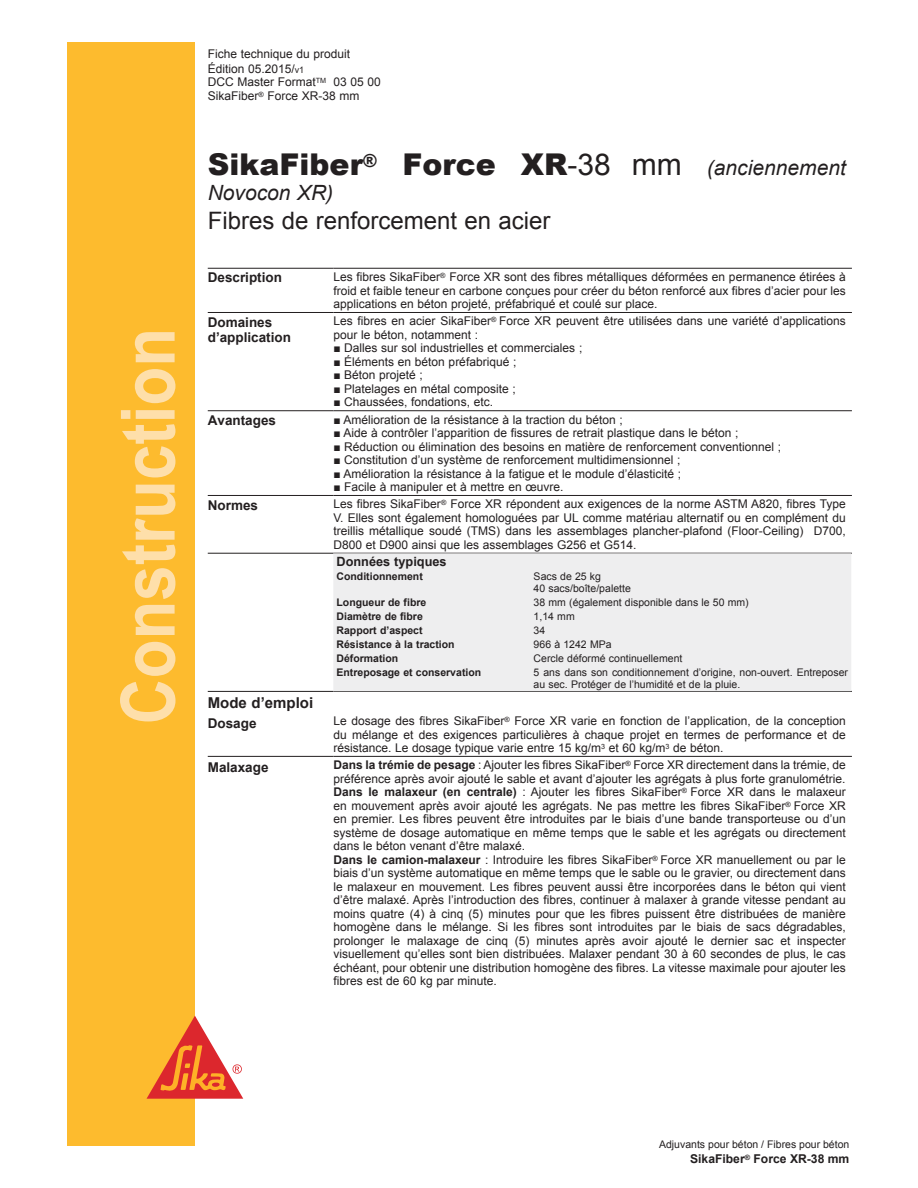
<style>
.page{position:relative;width:918px;height:1188px;background:#fff}
.page>*{position:absolute;margin:0;border:0;box-sizing:border-box;transform-origin:0 0}
.t1{font:700 75px "Arial";color:#fedfaa;scale:.85 1}
.TDS_-_Text{font:900 30px "Arial";color:#231f20}
.TDS_-_Text-2{font:24px "Arial";color:#231f20}
.TDS_-_Text-3{font:italic 21px "Arial";color:#231f20}
.TDS_-_Title_Left{font:700 15px "Arial";color:#231f20}
.TDS_-_Title_Left-2{font:700 13.5px/15px "Arial";color:#231f20}
.TDS_-_Text-4{font:700 12.75px "Arial";color:#231f20}
.t2{font:700 12.15px "Arial";color:#231f20}
.TDS_-_Text-5{font:12px/13.5px "Arial";color:#231f20;text-align:justify}
.TDS_-_Text_-_Bullet{font:12px/13.5px "Arial";color:#231f20}
.TDS_-_Text-6{font:10.5px/12px "Arial";color:#231f20}
.TDS_-_Text-7{font:700 10.5px "Arial";color:#231f20}
.s1{font-size:9px}
.s2{font-weight:400}
.s3{font-weight:400;font-style:italic;font-size:21px}
.s4{font-weight:700}
</style>
<div class="page">
<div style="left:68px;top:43px;width:127px;height:1103px;background:#fdbb2e"></div>
<svg style="left:147px;top:1016px;width:96px;height:83px"></svg>
<hr style="left:208px;top:268px;width:125px;height:1px;background:#231f20">
<hr style="left:333px;top:268px;width:519px;height:1px;background:#231f20">
<hr style="left:208px;top:312px;width:125px;height:1px;background:#231f20">
<hr style="left:333px;top:312px;width:519px;height:1px;background:#231f20">
<hr style="left:208px;top:410px;width:125px;height:1px;background:#231f20">
<hr style="left:333px;top:410px;width:519px;height:1px;background:#231f20">
<hr style="left:208px;top:495px;width:125px;height:1px;background:#231f20">
<hr style="left:333px;top:495px;width:519px;height:1px;background:#231f20">
<hr style="left:208px;top:553px;width:125px;height:1px;background:#231f20">
<hr style="left:333px;top:553px;width:519px;height:1px;background:#231f20">
<hr style="left:208px;top:691px;width:125px;height:1px;background:#231f20">
<hr style="left:333px;top:691px;width:519px;height:1px;background:#231f20">
<hr style="left:208px;top:756px;width:125px;height:1px;background:#231f20">
<hr style="left:333px;top:756px;width:519px;height:1px;background:#231f20">
<div style="left:333px;top:553px;width:518px;height:138px;background:#eeeeef"></div>
<h1 class="t1" style="left:98px;top:724px;width:468px;rotate:-90deg">Construction</h1>
<p class="TDS_-_Text-5" style="left:208px;top:47px;width:144px">Fiche technique du produit</p>
<p class="TDS_-_Text-5" style="left:208px;top:62px;width:98px">Édition 05.2015/<span class="s1">v1</span></p>
<p class="TDS_-_Text-5" style="left:208px;top:75px;width:175px">DCC Master Format<sup>TM</sup> 03 05 00</p>
<p class="TDS_-_Text-5" style="left:208px;top:89px;width:153px">SikaFiber<sup>®</sup> Force XR-38 mm</p>
<p class="TDS_-_Text" style="left:208px;top:142px;width:640px">SikaFiber<sup>®</sup> Force XR<span class="s2">-38 mm</span> <span class="s3">(anciennement</span></p>
<p class="TDS_-_Text-3" style="left:208px;top:179px;width:127px">Novocon XR)</p>
<p class="TDS_-_Text-2" style="left:208px;top:205px;width:344px">Fibres de renforcement en acier</p>
<p class="TDS_-_Title_Left-2" style="left:208px;top:270px;width:76px">Description</p>
<p class="TDS_-_Text-5" style="left:333px;top:270px;width:514px">Les fibres SikaFiber<sup>®</sup> Force XR sont des fibres métalliques déformées en permanence étirées à froid et faible teneur en carbone conçues pour créer du béton renforcé aux fibres d’acier pour les applications en béton projeté, préfabriqué et coulé sur place.</p>
<p class="TDS_-_Title_Left-2" style="left:208px;top:315px;width:85px">Domaines d’application</p>
<p class="TDS_-_Text_-_Bullet" style="left:333px;top:315px;width:514px">Les fibres en acier SikaFiber<sup>®</sup> Force XR peuvent être utilisées dans une variété d’applications pour le béton, notamment :</p>
<p class="TDS_-_Text_-_Bullet" style="left:333px;top:342px;width:250px">■ Dalles sur sol industrielles et commerciales ;</p>
<p class="TDS_-_Text_-_Bullet" style="left:333px;top:355px;width:185px">■ Éléments en béton préfabriqué ;</p>
<p class="TDS_-_Text_-_Bullet" style="left:333px;top:369px;width:91px">■ Béton projeté ;</p>
<p class="TDS_-_Text_-_Bullet" style="left:333px;top:382px;width:184px">■ Platelages en métal composite ;</p>
<p class="TDS_-_Text_-_Bullet" style="left:333px;top:396px;width:161px">■ Chaussées, fondations, etc.</p>
<p class="TDS_-_Title_Left-2" style="left:208px;top:413px;width:70px">Avantages</p>
<p class="TDS_-_Text_-_Bullet" style="left:333px;top:413px;width:291px">■ Amélioration de la résistance à la traction du béton ;</p>
<p class="TDS_-_Text_-_Bullet" style="left:333px;top:426px;width:407px">■ Aide à contrôler l’apparition de fissures de retrait plastique dans le béton ;</p>
<p class="TDS_-_Text_-_Bullet" style="left:333px;top:440px;width:449px">■ Réduction ou élimination des besoins en matière de renforcement conventionnel ;</p>
<p class="TDS_-_Text_-_Bullet" style="left:333px;top:453px;width:349px">■ Constitution d’un système de renforcement multidimensionnel ;</p>
<p class="TDS_-_Text_-_Bullet" style="left:333px;top:467px;width:349px">■ Amélioration la résistance à la fatigue et le module d’élasticité ;</p>
<p class="TDS_-_Text_-_Bullet" style="left:333px;top:480px;width:232px">■ Facile à manipuler et à mettre en œuvre.</p>
<p class="TDS_-_Title_Left-2" style="left:208px;top:498px;width:52px">Normes</p>
<p class="TDS_-_Text-5" style="left:333px;top:498px;width:514px">Les fibres SikaFiber<sup>®</sup> Force XR répondent aux exigences de la norme ASTM A820, fibres Type V. Elles sont également homologuées par UL comme matériau alternatif ou en complément du treillis métallique soudé (TMS) dans les assemblages plancher-plafond (Floor-Ceiling) D700, D800 et D900 ainsi que les assemblages G256 et G514.</p>
<p class="TDS_-_Text-4" style="left:337px;top:553px;width:112px">Données typiques</p>
<p class="TDS_-_Text-7" style="left:337px;top:569px;width:88px">Conditionnement</p>
<p class="TDS_-_Text-6" style="left:534px;top:570px;width:69px">Sacs de 25 kg</p>
<p class="TDS_-_Text-6" style="left:534px;top:582px;width:99px">40 sacs/boîte/palette</p>
<p class="TDS_-_Text-7" style="left:337px;top:595px;width:91px">Longueur de fibre</p>
<p class="TDS_-_Text-6" style="left:534px;top:596px;width:217px">38 mm (également disponible dans le 50 mm)</p>
<p class="TDS_-_Text-7" style="left:337px;top:609px;width:88px">Diamètre de fibre</p>
<p class="TDS_-_Text-6" style="left:534px;top:610px;width:43px">1,14 mm</p>
<p class="TDS_-_Text-7" style="left:337px;top:623px;width:88px">Rapport d’aspect</p>
<p class="TDS_-_Text-6" style="left:534px;top:624px;width:13px">34</p>
<p class="TDS_-_Text-7" style="left:337px;top:637px;width:120px">Résistance à la traction</p>
<p class="TDS_-_Text-6" style="left:534px;top:638px;width:79px">966 à 1242 MPa</p>
<p class="TDS_-_Text-7" style="left:337px;top:651px;width:63px">Déformation</p>
<p class="TDS_-_Text-6" style="left:534px;top:652px;width:150px">Cercle déformé continuellement</p>
<p class="TDS_-_Text-7" style="left:337px;top:665px;width:146px">Entreposage et conservation</p>
<p class="TDS_-_Text-6" style="left:534px;top:666px;width:316px">5 ans dans son conditionnement d’origine, non-ouvert. Entreposer au sec. Protéger de l’humidité et de la pluie.</p>
<p class="TDS_-_Title_Left" style="left:208px;top:693px;width:107px">Mode d’emploi</p>
<p class="TDS_-_Title_Left-2" style="left:208px;top:716px;width:50px">Dosage</p>
<p class="TDS_-_Text-5" style="left:333px;top:714px;width:514px">Le dosage des fibres SikaFiber<sup>®</sup> Force XR varie en fonction de l’application, de la conception du mélange et des exigences particulières à chaque projet en termes de performance et de résistance. Le dosage typique varie entre 15 kg/m<sup>3</sup> et 60 kg/m<sup>3</sup> de béton.</p>
<p class="TDS_-_Title_Left-2" style="left:208px;top:760px;width:62px">Malaxage</p>
<p class="TDS_-_Text-5" style="left:333px;top:759px;width:514px"><span class="s4">Dans la trémie de pesage</span> : Ajouter les fibres SikaFiber<sup>®</sup> Force XR directement dans la trémie, de préférence après avoir ajouté le sable et avant d’ajouter les agrégats à plus forte granulométrie.</p>
<p class="TDS_-_Text-5" style="left:333px;top:786px;width:514px"><span class="s4">Dans le malaxeur (en centrale)</span> : Ajouter les fibres SikaFiber<sup>®</sup> Force XR dans le malaxeur en mouvement après avoir ajouté les agrégats. Ne pas mettre les fibres SikaFiber<sup>®</sup> Force XR en premier. Les fibres peuvent être introduites par le biais d’une bande transporteuse ou d’un système de dosage automatique en même temps que le sable et les agrégats ou directement dans le béton venant d’être malaxé.</p>
<p class="TDS_-_Text-5" style="left:333px;top:853px;width:514px"><span class="s4">Dans le camion-malaxeur</span> : Introduire les fibres SikaFiber<sup>®</sup> Force XR manuellement ou par le biais d’un système automatique en même temps que le sable ou le gravier, ou directement dans le malaxeur en mouvement. Les fibres peuvent aussi être incorporées dans le béton qui vient d’être malaxé. Après l’introduction des fibres, continuer à malaxer à grande vitesse pendant au moins quatre (4) à cinq (5) minutes pour que les fibres puissent être distribuées de manière homogène dans le mélange. Si les fibres sont introduites par le biais de sacs dégradables, prolonger le malaxage de cinq (5) minutes après avoir ajouté le dernier sac et inspecter visuellement qu’elles sont bien distribuées. Malaxer pendant 30 à 60 secondes de plus, le cas échéant, pour obtenir une distribution homogène des fibres. La vitesse maximale pour ajouter les fibres est de 60 kg par minute.</p>
<p class="TDS_-_Text-6" style="left:659px;top:1138px;width:192px">Adjuvants pour béton / Fibres pour béton</p>
<p class="t2" style="left:690px;top:1150px;width:161px">SikaFiber<sup>®</sup> Force XR-38 mm</p>
</div>
